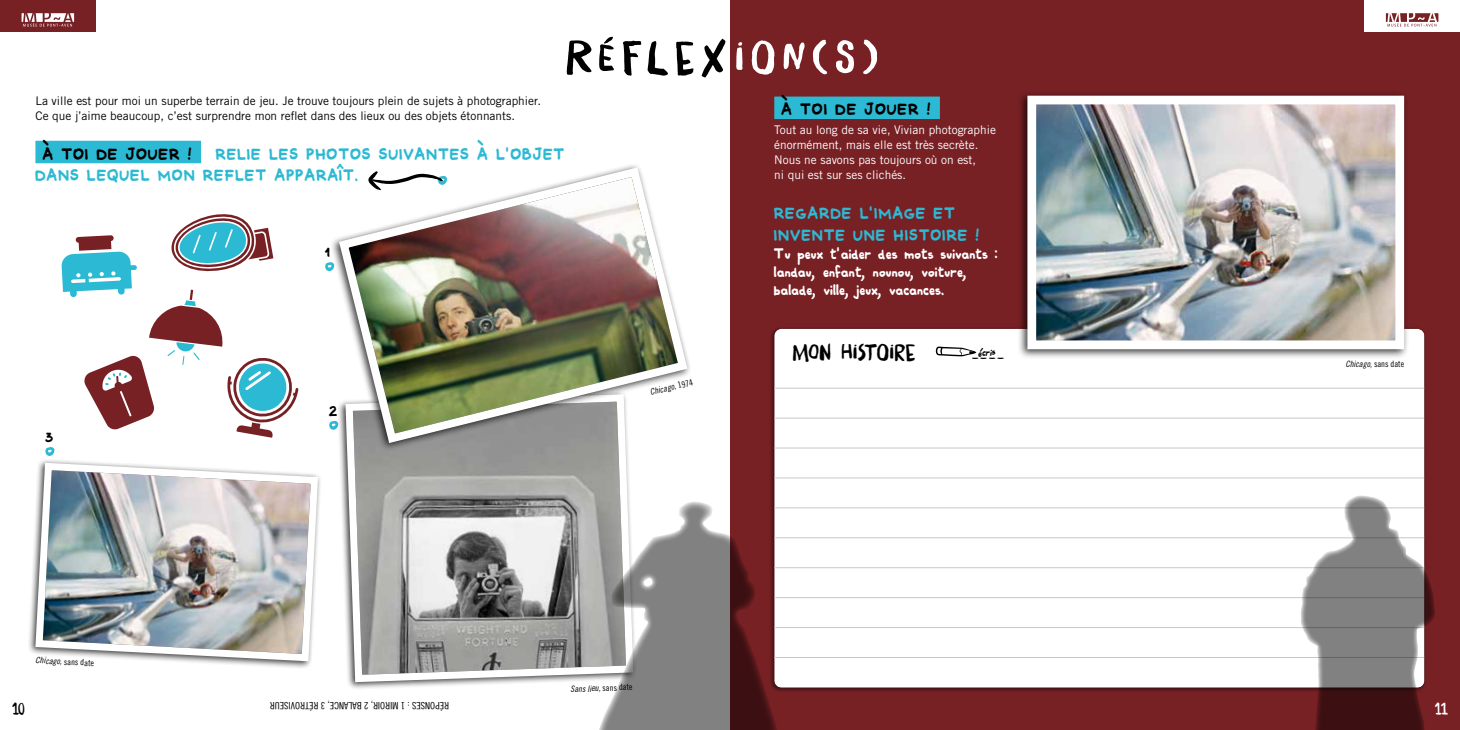
<style>
.page{position:relative;width:1460px;height:730px;background:#fff}
.page>*{position:absolute;margin:0;border:0;box-sizing:border-box;transform-origin:0 0}
.t1{font:40px "Daft Brush";color:#000;scale:1.3 1}
.t2{font:22.5px "Comiquita Sans";color:#2cb9d3}
.t3{font:20px "Daft Brush";letter-spacing:.02em;color:#000;scale:1.3 1}
.t4{font:16.25px/21.9px "Comiquita Sans";letter-spacing:-.05em;color:#2cb9d3}
.t5{font:16.25px "Comiquita Sans";letter-spacing:-.05em;color:#000}
.t6{font:15px/18px "Comiquita Sans";letter-spacing:-.05em;color:#fff}
.t7{font:15px "Comiquita Sans";color:#000}
.t8{font:15px "Daft Brush";color:#000}
.t9{font:15px "Daft Brush";color:#fff}
.t10{font:11.88px/15px "Trade Gothic";color:#000}
.t11{font:11.88px/15px "Trade Gothic";color:#fff}
.t12{font:10px "Trade Gothic Cond Eighteen";color:#000}
.t13{font:italic 9.62px "Comiquita Sans";color:#000}
.t14{font:italic 8.75px "Trade Gothic Cond Eighteen";color:#000}
.s1{color:#fff}
.s2{font-style:normal}
</style>
<div class="page">
<div style="left:337px;top:390px;width:300px;height:300px;background:#000;opacity:.75"></div>
<svg style="left:342px;top:452px;width:295px;height:234px"></svg>
<div style="left:730px;top:0;width:730px;height:730px;background:#782125"></div>
<div style="left:774px;top:331px;width:651px;height:358px;background:#fff"></div>
<div style="left:774px;top:97px;width:166px;height:22px;background:#2cb9d3"></div>
<div style="left:330px;top:163px;width:362px;height:289px;background:#000;opacity:.75"></div>
<img style="left:334px;top:163px;width:358px;height:285px">
<div style="left:27px;top:459px;width:295px;height:210px;background:#000;opacity:.75"></div>
<img style="left:32px;top:459px;width:290px;height:206px">
<div style="left:1017px;top:91px;width:392px;height:268px;background:#000;opacity:.75"></div>
<img style="left:1023px;top:91px;width:385px;height:263px">
<div style="left:35px;top:141px;width:166px;height:22px;background:#2cb9d3"></div>
<svg style="left:936px;top:347px;width:68px;height:12px"></svg>
<svg style="left:1300px;top:495px;width:135px;height:235px"></svg>
<svg style="left:368px;top:171px;width:75px;height:19px"></svg>
<svg style="left:325px;top:262px;width:9px;height:9px"></svg>
<svg style="left:329px;top:421px;width:9px;height:9px"></svg>
<svg style="left:45px;top:447px;width:9px;height:9px"></svg>
<svg style="left:61px;top:214px;width:237px;height:224px"></svg>
<svg style="left:595px;top:501px;width:185px;height:229px"></svg>
<div style="left:0;top:0;width:96px;height:32px;background:#782125"></div>
<svg style="left:22px;top:13px;width:52px;height:14px"></svg>
<div style="left:1364px;top:0;width:96px;height:32px;background:#fff"></div>
<svg style="left:1386px;top:13px;width:52px;height:14px"></svg>
<h1 class="t1" style="left:566px;top:30px;width:242px">RÉFLEX <span class="s1">ION(S)</span></h1>
<p class="t10" style="left:35px;top:93px;width:507px">La ville est pour moi un superbe terrain de jeu. Je trouve toujours plein de sujets à photographier.<br>Ce que j’aime beaucoup, c’est surprendre mon reflet dans des lieux ou des objets étonnants.</p>
<h3 class="t4" style="left:35px;top:141px;width:532px;text-indent:180px">RELIE LES PHOTOS SUIVANTES À L'OBJET<br>DANS LEQUEL MON REFLET APPARAÎT.</h3>
<h3 class="t5" style="left:43px;top:139px;width:153px">À TOI DE JOUER !</h3>
<h2 class="t2" style="left:438px;top:157px;width:13px">o</h2>
<p class="t7" style="left:325px;top:238px;width:8px">1</p>
<p class="t7" style="left:45px;top:423px;width:11px">3</p>
<p class="t7" style="left:329px;top:397px;width:12px">2</p>
<p class="t14" style="left:649px;top:387px;width:46px;rotate:-14deg">Chicago, <span class="s2">1974</span></p>
<h3 class="t5" style="left:782px;top:95px;width:153px">À TOI DE JOUER !</h3>
<p class="t11" style="left:774px;top:122px;width:223px">Tout au long de sa vie, Vivian photographie énormément, mais elle est très secrète.<br>Nous ne savons pas toujours où on est,<br>ni qui est sur ses clichés.</p>
<h3 class="t4" style="left:774px;top:201px;width:210px">REGARDE L'IMAGE ET<br>INVENTE UNE HISTOIRE !</h3>
<p class="t6" style="left:774px;top:243px;width:228px">Tu peux t'aider des mots suivants : landau, enfant, nounou, voiture, balade, ville, jeux, vacances.</p>
<h3 class="t3" style="left:792px;top:339px;width:96px">MON HISTOIRE</h3>
<p class="t13" style="left:977px;top:344px;width:20px;rotate:-5deg">écris</p>
<p class="t14" style="left:36px;top:655px;width:60px;rotate:3deg">Chicago, <span class="s2">sans date</span></p>
<p class="t14" style="left:570px;top:684px;width:64px;rotate:-2deg">Sans lieu, <span class="s2">sans date</span></p>
<p class="t14" style="left:1345px;top:358px;width:60px">Chicago,<span class="s2">s a n s d a t e</span></p>
<p class="t12" style="left:449px;top:711px;width:181px;rotate:-180deg">RÉPONSES : 1 MIROIR, 2 BALANCE, 3 RÉTROVISEUR</p>
<p class="t8" style="left:12px;top:698px;width:14px">10</p>
<p class="t9" style="left:1435px;top:698px;width:14px">11</p>
</div>
